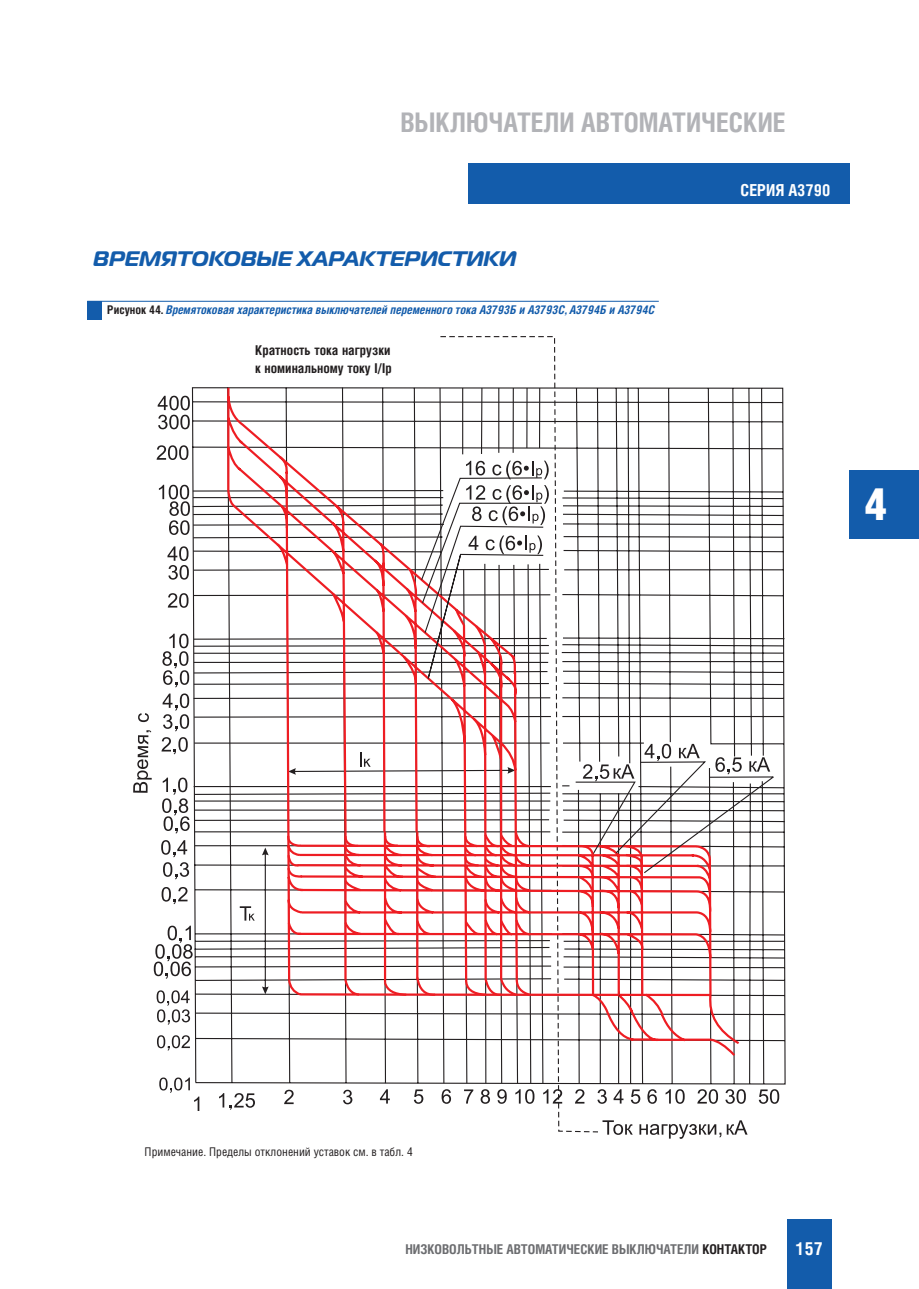
<style>
.page{position:relative;width:919px;height:1289px;background:#fff}
.page>*{position:absolute;margin:0;border:0;box-sizing:border-box;transform-origin:0 0}
.t1{font:900 45px "Helios Cond";color:#fff}
.t2{font:700 27px "Helios Cond";color:#b2b3b7}
.t3{font:italic 700 21px "Magistral";color:#135cab}
.t4{font:700 18px "Helios Cond";color:#fff}
.t5{font:700 16.5px "Helios Cond";color:#fff}
.t6{font:700 13.5px "Helios Cond";color:#6c6d70}
.t7{font:700 13.5px/18px "Helios Cond";color:#231f20}
.t8{font:italic 700 12px "Helios Cond";color:#135cab}
.t9{font:12px "Helios Cond";color:#231f20}
.s1{font-style:normal;color:#231f20}
.s2{color:#231f20}
</style>
<div class="page">
<div style="left:468px;top:164px;width:381px;height:40px;background:#135cab"></div>
<div style="left:787px;top:1219px;width:44px;height:69px;background:#135cab"></div>
<div style="left:849px;top:470px;width:69px;height:68px;background:#135cab"></div>
<div style="left:87px;top:301px;width:14px;height:18px;background:#135cab"></div>
<hr style="left:87px;top:301px;width:571px;height:1px;background:#135cab">
<svg style="left:599px;top:387px;width:186px;height:698px"></svg>
<svg style="left:191px;top:387px;width:100px;height:697px"></svg>
<svg style="left:440px;top:336px;width:159px;height:796px"></svg>
<svg style="left:291px;top:1058px;width:253px;height:26px"></svg>
<svg style="left:226px;top:385px;width:486px;height:612px"></svg>
<svg style="left:420px;top:477px;width:356px;height:397px"></svg>
<svg style="left:602px;top:1120px;width:30px;height:14px"></svg>
<svg style="left:639px;top:1120px;width:108px;height:18px"></svg>
<svg style="left:240px;top:906px;width:15px;height:14px"></svg>
<svg style="left:360px;top:752px;width:10px;height:14px"></svg>
<svg style="left:168px;top:593px;width:20px;height:15px"></svg>
<svg style="left:167px;top:546px;width:22px;height:33px"></svg>
<svg style="left:159px;top:485px;width:31px;height:50px"></svg>
<svg style="left:157px;top:445px;width:31px;height:15px"></svg>
<svg style="left:158px;top:396px;width:32px;height:33px"></svg>
<svg style="left:466px;top:461px;width:19px;height:14px"></svg>
<svg style="left:492px;top:460px;width:56px;height:19px"></svg>
<svg style="left:466px;top:485px;width:83px;height:40px"></svg>
<svg style="left:679px;top:744px;width:20px;height:14px"></svg>
<svg style="left:749px;top:757px;width:21px;height:14px"></svg>
<svg style="left:219px;top:1093px;width:5px;height:14px"></svg>
<svg style="left:284px;top:1089px;width:9px;height:15px"></svg>
<svg style="left:343px;top:1089px;width:9px;height:15px"></svg>
<svg style="left:380px;top:1089px;width:10px;height:14px"></svg>
<svg style="left:414px;top:1089px;width:9px;height:14px"></svg>
<svg style="left:441px;top:1089px;width:10px;height:14px"></svg>
<svg style="left:464px;top:1089px;width:9px;height:14px"></svg>
<svg style="left:480px;top:1089px;width:10px;height:14px"></svg>
<svg style="left:497px;top:1089px;width:9px;height:14px"></svg>
<svg style="left:515px;top:1089px;width:19px;height:14px"></svg>
<svg style="left:543px;top:1089px;width:19px;height:14px"></svg>
<svg style="left:575px;top:1089px;width:9px;height:14px"></svg>
<svg style="left:597px;top:1089px;width:9px;height:14px"></svg>
<svg style="left:613px;top:1089px;width:10px;height:14px"></svg>
<svg style="left:630px;top:1089px;width:10px;height:14px"></svg>
<svg style="left:647px;top:1089px;width:9px;height:14px"></svg>
<svg style="left:665px;top:1089px;width:19px;height:14px"></svg>
<svg style="left:697px;top:1089px;width:21px;height:14px"></svg>
<svg style="left:725px;top:1089px;width:20px;height:14px"></svg>
<svg style="left:758px;top:1089px;width:21px;height:14px"></svg>
<svg style="left:133px;top:730px;width:19px;height:62px"></svg>
<svg style="left:138px;top:713px;width:11px;height:9px"></svg>
<svg style="left:286px;top:833px;width:451px;height:225px"></svg>
<svg style="left:468px;top:535px;width:10px;height:15px"></svg>
<svg style="left:485px;top:535px;width:57px;height:19px"></svg>
<svg style="left:162px;top:633px;width:27px;height:54px"></svg>
<svg style="left:162px;top:693px;width:27px;height:38px"></svg>
<svg style="left:161px;top:737px;width:27px;height:17px"></svg>
<svg style="left:162px;top:777px;width:28px;height:56px"></svg>
<svg style="left:161px;top:840px;width:28px;height:39px"></svg>
<svg style="left:161px;top:887px;width:26px;height:17px"></svg>
<svg style="left:154px;top:925px;width:39px;height:53px"></svg>
<svg style="left:157px;top:990px;width:33px;height:34px"></svg>
<svg style="left:157px;top:1035px;width:33px;height:15px"></svg>
<svg style="left:159px;top:1077px;width:40px;height:33px"></svg>
<svg style="left:230px;top:1093px;width:25px;height:16px"></svg>
<svg style="left:582px;top:764px;width:52px;height:17px"></svg>
<svg style="left:644px;top:743px;width:27px;height:18px"></svg>
<svg style="left:715px;top:757px;width:26px;height:17px"></svg>
<h2 class="t2" style="left:400px;top:104px;width:387px">ВЫКЛЮЧАТЕЛИ АВТОМАТИЧЕСКИЕ</h2>
<h3 class="t3" style="left:93px;top:245px;width:424px">ВРЕМЯТОКОВЫЕ ХАРАКТЕРИСТИКИ</h3>
<p class="t8" style="left:107px;top:303px;width:549px"><span class="s1">Рисунок 44.</span> Времятоковая характеристика выключателей переменного тока А3793Б и А3793С, А3794Б и А3794С</p>
<p class="t7" style="left:255px;top:341px;width:138px">Кратность тока нагрузки к номинальному току I/Ip</p>
<h3 class="t5" style="left:740px;top:179px;width:91px">СЕРИЯ А3790</h3>
<h1 class="t1" style="left:864px;top:477px;width:24px">4</h1>
<p class="t9" style="left:145px;top:1144px;width:269px">Примечание. Пределы отклонений уставок см. в табл. 4</p>
<p class="t6" style="left:405px;top:1240px;width:363px">НИЗКОВОЛЬТНЫЕ АВТОМАТИЧЕСКИЕ ВЫКЛЮЧАТЕЛИ <span class="s2">КОНТАКТОР</span></p>
<h3 class="t4" style="left:795px;top:1236px;width:28px">157</h3>
</div>
